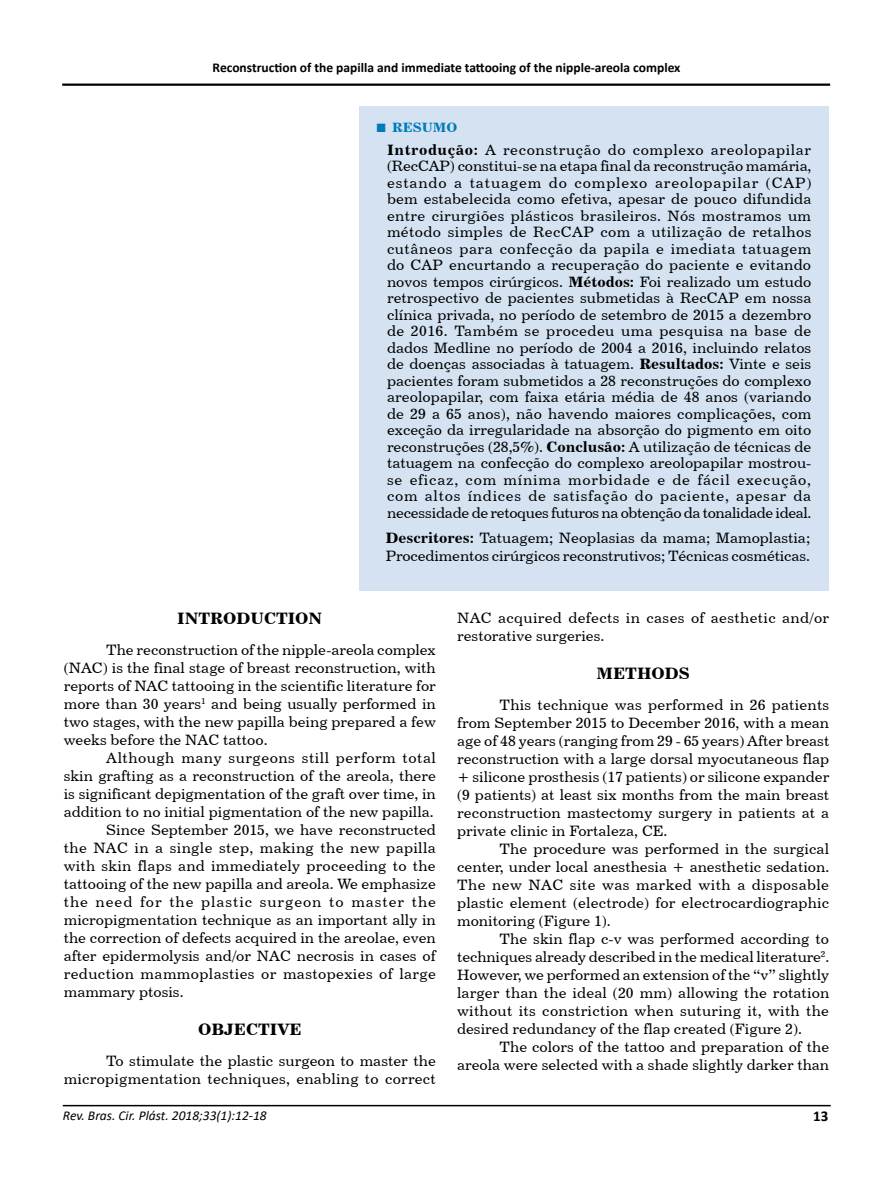
<style>
.page{position:relative;width:893px;height:1191px;background:#fff}
.page>*{position:absolute;margin:0;border:0;box-sizing:border-box;transform-origin:0 0}
.t1{font:16.5px "Century 731 BT Bold A";color:#000}
.t2{font:15px/18px "Century 731 BT Roman A";color:#000;text-align:justify}
.t3{font:15px "Century 731 BT Roman A";letter-spacing:.025em;color:#000}
.t4{font:15px/18px "Century 731 BT Roman A";letter-spacing:.02em;color:#000}
.t5{font:15px "Century 731 BT Roman A";letter-spacing:.06em;color:#000}
.t6{font:15px "Century 731 BT Roman A";letter-spacing:.035em;color:#000}
.t7{font:700 15px "Calibri";color:#000}
.t8{font:700 13.5px "Calibri";color:#000}
.t9{font:italic 13.5px "Calibri";color:#000}
.t10{font:13.5px "Century 731 BT Bold A";color:#007abb}
.s1{font-family:"Times New Roman";font-weight:700;font-size:18px}
.s2{font-family:"Century 731 BT Bold A"}
</style>
<div class="page">
<hr style="left:63px;top:1104px;width:768px;height:2px;background:#000">
<hr style="left:62px;top:84px;width:768px;height:2px;background:#000">
<div style="left:359px;top:106px;width:470px;height:484px;background:#d4e2f1"></div>
<p class="t8" style="left:213px;top:58px;width:469px">Reconstruction of the papilla and immediate tattooing of the nipple-areola complex</p>
<p class="t10" style="left:376px;top:119px;width:83px"><span class="s1">■</span> RESUMO</p>
<p class="t2" style="left:387px;top:141px;width:426px;line-height:16.5px"><span class="s2">Introdução:</span> A reconstrução do complexo areolopapilar (RecCAP) constitui-se na etapa final da reconstrução mamária, estando a tatuagem do complexo areolopapilar (CAP) bem estabelecida como efetiva, apesar de pouco difundida entre cirurgiões plásticos brasileiros. Nós mostramos um método simples de RecCAP com a utilização de retalhos cutâneos para confecção da papila e imediata tatuagem do CAP encurtando a recuperação do paciente e evitando novos tempos cirúrgicos. <span class="s2">Métodos:</span> Foi realizado um estudo retrospectivo de pacientes submetidas à RecCAP em nossa clínica privada, no período de setembro de 2015 a dezembro de 2016. Também se procedeu uma pesquisa na base de dados Medline no período de 2004 a 2016, incluindo relatos de doenças associadas à tatuagem. <span class="s2">Resultados:</span> Vinte e seis pacientes foram submetidos a 28 reconstruções do complexo areolopapilar, com faixa etária média de 48 anos (variando de 29 a 65 anos), não havendo maiores complicações, com exceção da irregularidade na absorção do pigmento em oito reconstruções (28,5%). <span class="s2">Conclusão:</span> A utilização de técnicas de tatuagem na confecção do complexo areolopapilar mostrou&shy;se eficaz, com mínima morbidade e de fácil execução, com altos índices de satisfação do paciente, apesar da necessidade de retoques futuros na obtenção da tonalidade ideal.</p>
<p class="t2" style="left:386px;top:528px;width:426px"><span class="s2">Descritores:</span> Tatuagem; Neoplasias da mama; Mamoplastia;<br>Procedimentos cirúrgicos reconstrutivos; Técnicas cosméticas.</p>
<p class="t1" style="left:177px;top:608px;width:147px">INTRODUCTION</p>
<p class="t2" style="left:64px;top:640px;width:374px;text-indent:43px">The reconstruction of the nipple-areola complex (NAC) is the final stage of breast reconstruction, with reports of NAC tattooing in the scientific literature for more than 30 years<sup>1</sup> and being usually performed in two stages, with the new papilla being prepared a few weeks before the NAC tattoo.</p>
<p class="t6" style="left:106px;top:748px;width:331px">Although many surgeons still perform total</p>
<p class="t2" style="left:64px;top:766px;width:374px">skin grafting as a reconstruction of the areola, there</p>
<p class="t2" style="left:64px;top:784px;width:374px">is significant depigmentation of the graft over time, in</p>
<p class="t2" style="left:64px;top:802px;width:371px">addition to no initial pigmentation of the new papilla.</p>
<p class="t2" style="left:106px;top:820px;width:331px">Since September 2015, we have reconstructed</p>
<p class="t3" style="left:64px;top:838px;width:374px">the NAC in a single step, making the new papilla</p>
<p class="t2" style="left:64px;top:856px;width:374px">with skin flaps and immediately proceeding to the</p>
<p class="t2" style="left:64px;top:874px;width:374px">tattooing of the new papilla and areola. We emphasize</p>
<p class="t5" style="left:64px;top:892px;width:374px">the need for the plastic surgeon to master the</p>
<p class="t2" style="left:64px;top:910px;width:374px">micropigmentation technique as an important ally in</p>
<p class="t2" style="left:64px;top:928px;width:374px">the correction of defects acquired in the areolae, even</p>
<p class="t2" style="left:64px;top:946px;width:373px">after epidermolysis and/or NAC necrosis in cases of</p>
<p class="t3" style="left:64px;top:964px;width:374px">reduction mammoplasties or mastopexies of large</p>
<p class="t2" style="left:64px;top:982px;width:121px">mammary ptosis.</p>
<p class="t1" style="left:198px;top:1019px;width:105px">OBJECTIVE</p>
<p class="t2" style="left:64px;top:1051px;width:374px;text-align:right">To stimulate the plastic surgeon to master the micropigmentation techniques, enabling to correct</p>
<p class="t4" style="left:457px;top:608px;width:374px">NAC acquired defects in cases of aesthetic and/or restorative surgeries.</p>
<p class="t1" style="left:596px;top:663px;width:95px">METHODS</p>
<p class="t2" style="left:457px;top:695px;width:374px;text-indent:43px">This technique was performed in 26 patients from September 2015 to December 2016, with a mean age of 48 years (ranging from 29 - 65 years) After breast reconstruction with a large dorsal myocutaneous flap + silicone prosthesis (17 patients) or silicone expander (9 patients) at least six months from the main breast reconstruction mastectomy surgery in patients at a private clinic in Fortaleza, CE.</p>
<p class="t2" style="left:457px;top:839px;width:374px;text-indent:43px">The procedure was performed in the surgical center, under local anesthesia + anesthetic sedation.<br>The new NAC site was marked with a disposable plastic element (electrode) for electrocardiographic monitoring (Figure 1).</p>
<p class="t2" style="left:457px;top:929px;width:374px;text-indent:43px">The skin flap c-v was performed according to techniques already described in the medical literature<sup>2</sup>.<br>However, we performed an extension of the “v” slightly larger than the ideal (20 mm) allowing the rotation without its constriction when suturing it, with the desired redundancy of the flap created (Figure 2).</p>
<p class="t2" style="left:457px;top:1037px;width:374px;text-align:right">The colors of the tattoo and preparation of the areola were selected with a shade slightly darker than</p>
<p class="t9" style="left:63px;top:1105px;width:205px">Rev. Bras. Cir. Plást. 2018;33(1):12-18</p>
<p class="t7" style="left:813px;top:1105px;width:17px">13</p>
</div>
